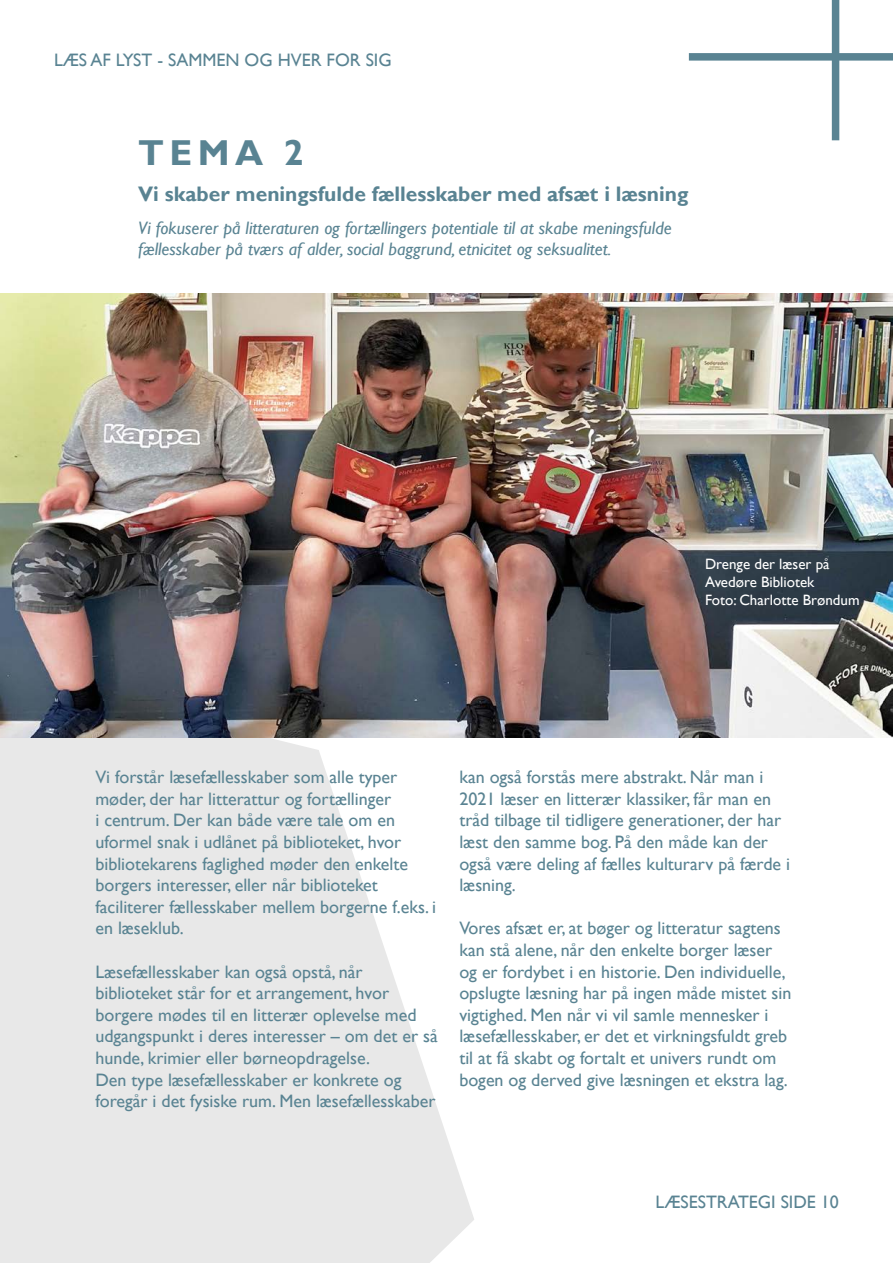
<style>
.page{position:relative;width:893px;height:1263px;background:#fff}
.page>*{position:absolute;margin:0;border:0;box-sizing:border-box;transform-origin:0 0}
.Overskrift{font:700 36px "Gill Sans";color:#598392}
.underoverskritf{font:700 21px "Gill Sans";color:#598392}
.Brødtekst{font:18px/21.6px "Gill Sans";color:#598392}
.Brødtekst-2{font:italic 18px/21.6px "Gill Sans";color:#598392}
.citat_hvid{font:15px/18px "Gill Sans";color:#fff}
</style>
<div class="page">
<svg style="left:0;top:738px;width:474px;height:525px;fill:#e8e8e8"></svg>
<div style="left:832px;top:0;width:7px;height:140px;background:#598392"></div>
<div style="left:689px;top:53px;width:204px;height:8px;background:#598392"></div>
<img style="left:0;top:293px;width:893px;height:445px">
<p class="Brødtekst" style="left:54px;top:50px;width:339px">LÆS AF LYST - SAMMEN OG HVER FOR SIG</p>
<h1 class="Overskrift" style="left:138px;top:131px;width:167px">TEMA 2</h1>
<h2 class="underoverskritf" style="left:138px;top:181px;width:552px">Vi skaber meningsfulde fællesskaber med afsæt i læsning</h2>
<p class="Brødtekst-2" style="left:138px;top:217px;width:535px">Vi fokuserer på litteraturen og fortællingers potentiale til at skabe meningsfulde fællesskaber på tværs af alder, social baggrund, etnicitet og seksualitet.</p>
<p class="citat_hvid" style="left:705px;top:555px;width:126px">Drenge der læser på<br>Avedøre Bibliotek</p>
<p class="citat_hvid" style="left:705px;top:591px;width:156px">Foto: Charlotte Brøndum</p>
<p class="Brødtekst" style="left:95px;top:767px;width:342px">Vi forstår læsefællesskaber som alle typer møder, der har litterattur og fortællinger<br>i centrum. Der kan både være tale om en uformel snak i udlånet på biblioteket, hvor bibliotekarens faglighed møder den enkelte borgers interesser, eller når biblioteket faciliterer fællesskaber mellem borgerne f.eks. i en læseklub.</p>
<p class="Brødtekst" style="left:95px;top:961px;width:344px">Læsefællesskaber kan også opstå, når biblioteket står for et arrangement, hvor borgere mødes til en litterær oplevelse med udgangspunkt i deres interesser – om det er så hunde, krimier eller børneopdragelse.</p>
<p class="Brødtekst" style="left:95px;top:1069px;width:342px">Den type læsefællesskaber er konkrete og foregår i det fysiske rum. Men læsefællesskaber</p>
<p class="Brødtekst" style="left:459px;top:767px;width:332px">kan også forstås mere abstrakt. Når man i 2021 læser en litterær klassiker, får man en tråd tilbage til tidligere generationer, der har læst den samme bog. På den måde kan der også være deling af fælles kulturarv på færde i læsning.</p>
<p class="Brødtekst" style="left:459px;top:918px;width:333px">Vores afsæt er, at bøger og litteratur sagtens kan stå alene, når den enkelte borger læser og er fordybet i en historie. Den individuelle, opslugte læsning har på ingen måde mistet sin vigtighed. Men når vi vil samle mennesker i læsefællesskaber, er det et virkningsfuldt greb til at få skabt og fortalt et univers rundt om bogen og derved give læsningen et ekstra lag.</p>
<p class="Brødtekst" style="left:656px;top:1192px;width:185px">LÆSESTRATEGI SIDE 10</p>
</div>
